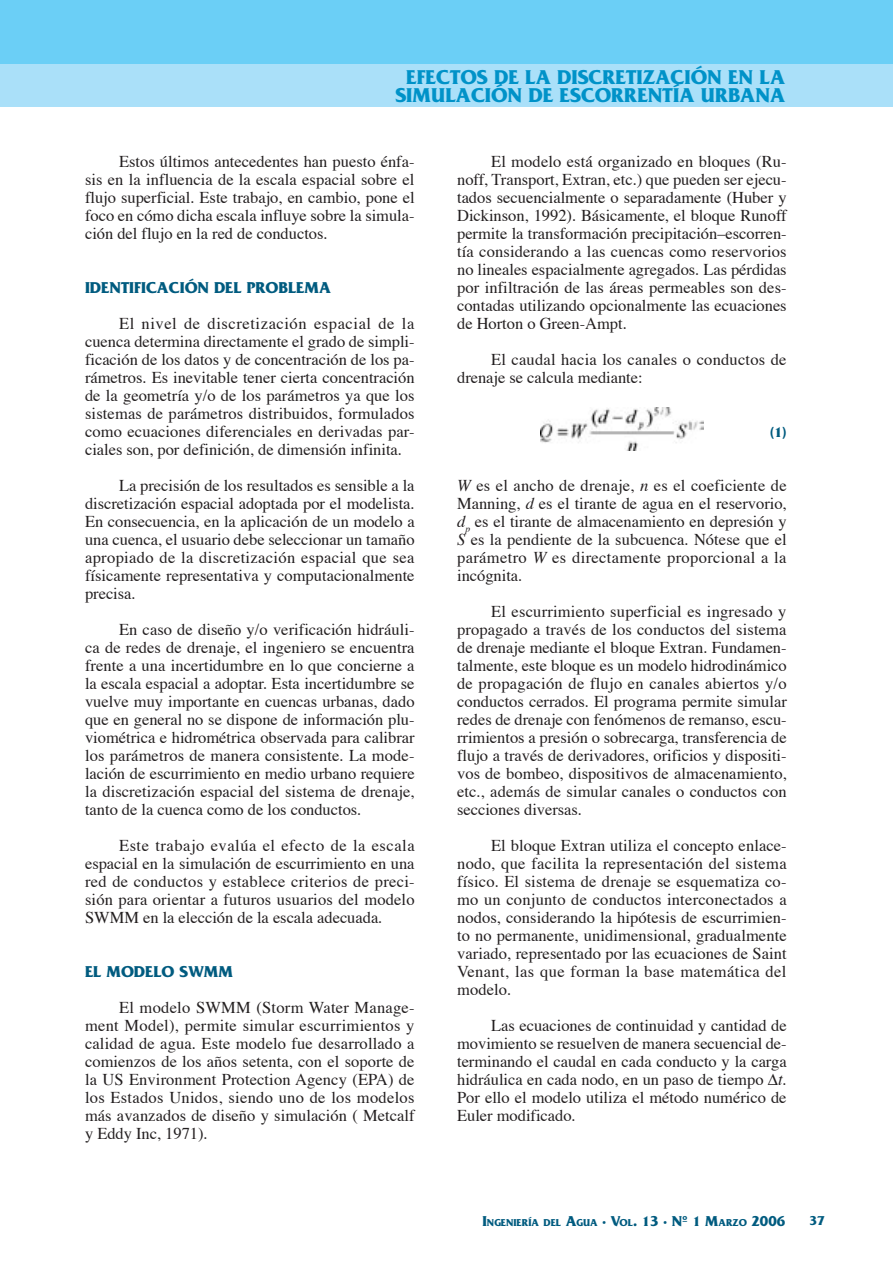
<style>
.page{position:relative;width:893px;height:1263px;background:#fff}
.page>*{position:absolute;margin:0;border:0;box-sizing:border-box;transform-origin:0 0}
.t1{font:700 21px/18px "Friz Quadrata";color:#0092c8;text-align:center}
.t2{font:16.5px/18px "Times";color:#231f20;text-align:justify}
.t3{font:700 16.5px "Friz Quadrata";color:#005b7f}
.t4{font:700 15px "Friz Quadrata";color:#005b7f}
.t5{font:700 13.5px "Friz Quadrata";color:#005b7f}
.t6{font:700 10.5px "Friz Quadrata";color:#005b7f}
.s1{font-style:italic}
.s2{font-size:15px}
</style>
<div class="page">
<div style="left:0;top:0;width:893px;height:106px;background:#aae0f9"></div>
<div style="left:0;top:0;width:893px;height:64px;background:#6bcff6"></div>
<img style="left:541px;top:408px;width:162px;height:43px">
<p class="t1" style="left:395px;top:68px;width:391px">EFECTOS DE LA DISCRETIZACIÓN EN LA<br>SIMULACIÓN DE ESCORRENTÍA URBANA</p>
<p class="t2" style="left:85px;top:153px;width:331px;text-indent:34px">Estos últimos antecedentes han puesto énfa&shy;sis en la influencia de la escala espacial sobre el flujo superficial. Este trabajo, en cambio, pone el foco en cómo dicha escala influye sobre la simula&shy;ción del flujo en la red de conductos.</p>
<p class="t3" style="left:85px;top:278px;width:247px">IDENTIFICACIÓN DEL PROBLEMA</p>
<p class="t2" style="left:85px;top:315px;width:331px;text-indent:34px">El nivel de discretización espacial de la cuenca determina directamente el grado de simpli&shy;ficación de los datos y de concentración de los pa&shy;rámetros. Es inevitable tener cierta concentración de la geometría y/o de los parámetros ya que los sistemas de parámetros distribuidos, formulados como ecuaciones diferenciales en derivadas par&shy;ciales son, por definición, de dimensión infinita.</p>
<p class="t2" style="left:85px;top:477px;width:331px;text-indent:34px">La precisión de los resultados es sensible a la discretización espacial adoptada por el modelista.<br>En consecuencia, en la aplicación de un modelo a una cuenca, el usuario debe seleccionar un tamaño apropiado de la discretización espacial que sea físicamente representativa y computacionalmente precisa.</p>
<p class="t2" style="left:85px;top:621px;width:331px;text-indent:34px">En caso de diseño y/o verificación hidráuli&shy;ca de redes de drenaje, el ingeniero se encuentra frente a una incertidumbre en lo que concierne a la escala espacial a adoptar. Esta incertidumbre se vuelve muy importante en cuencas urbanas, dado que en general no se dispone de información plu&shy;viométrica e hidrométrica observada para calibrar los parámetros de manera consistente. La mode&shy;lación de escurrimiento en medio urbano requiere la discretización espacial del sistema de drenaje, tanto de la cuenca como de los conductos.</p>
<p class="t2" style="left:85px;top:837px;width:331px;text-indent:34px">Este trabajo evalúa el efecto de la escala espacial en la simulación de escurrimiento en una red de conductos y establece criterios de preci&shy;sión para orientar a futuros usuarios del modelo SWMM en la elección de la escala adecuada.</p>
<p class="t3" style="left:85px;top:962px;width:149px">EL MODELO SWMM</p>
<p class="t2" style="left:85px;top:999px;width:331px;text-indent:34px">El modelo SWMM (Storm Water Manage&shy;ment Model), permite simular escurrimientos y calidad de agua. Este modelo fue desarrollado a comienzos de los años setenta, con el soporte de la US Environment Protection Agency (EPA) de los Estados Unidos, siendo uno de los modelos más avanzados de diseño y simulación ( Metcalf y Eddy Inc, 1971).</p>
<p class="t2" style="left:457px;top:153px;width:331px;text-indent:34px">El modelo está organizado en bloques (Ru&shy;noff, Transport, Extran, etc.) que pueden ser ejecu&shy;tados secuencialmente o separadamente (Huber y Dickinson, 1992). Básicamente, el bloque Runoff permite la transformación precipitación–escorren&shy;tía considerando a las cuencas como reservorios no lineales espacialmente agregados. Las pérdidas por infiltración de las áreas permeables son des&shy;contadas utilizando opcionalmente las ecuaciones de Horton o Green-Ampt.</p>
<p class="t2" style="left:457px;top:351px;width:331px;text-indent:34px">El caudal hacia los canales o conductos de drenaje se calcula mediante:</p>
<p class="t4" style="left:770px;top:424px;width:18px">(1)</p>
<p class="t2" style="left:457px;top:477px;width:331px"><span class="s1">W</span> es el ancho de drenaje, <span class="s1">n</span> es el coeficiente de Manning, <span class="s1">d</span> es el tirante de agua en el reservorio, <span class="s1">d</span><sub>p</sub> es el tirante de almacenamiento en depresión y <span class="s1">S</span> es la pendiente de la subcuenca. Nótese que el parámetro <span class="s1">W</span> es directamente proporcional a la incógnita.</p>
<p class="t2" style="left:457px;top:603px;width:331px;text-indent:34px">El escurrimiento superficial es ingresado y propagado a través de los conductos del sistema de drenaje mediante el bloque Extran. Fundamen&shy;talmente, este bloque es un modelo hidrodinámico de propagación de flujo en canales abiertos y/o conductos cerrados. El programa permite simular redes de drenaje con fenómenos de remanso, escu&shy;rrimientos a presión o sobrecarga, transferencia de flujo a través de derivadores, orificios y dispositi&shy;vos de bombeo, dispositivos de almacenamiento, etc., además de simular canales o conductos con secciones diversas.</p>
<p class="t2" style="left:457px;top:837px;width:331px;text-indent:34px">El bloque Extran utiliza el concepto enlace&shy;nodo, que facilita la representación del sistema físico. El sistema de drenaje se esquematiza co&shy;mo un conjunto de conductos interconectados a nodos, considerando la hipótesis de escurrimien&shy;to no permanente, unidimensional, gradualmente variado, representado por las ecuaciones de Saint Venant, las que forman la base matemática del modelo.</p>
<p class="t2" style="left:457px;top:1017px;width:331px;text-indent:34px">Las ecuaciones de continuidad y cantidad de movimiento se resuelven de manera secuencial de&shy;terminando el caudal en cada conducto y la carga hidráulica en cada nodo, en un paso de tiempo <span class="s1">t</span>.<br>Por ello el modelo utiliza el método numérico de Euler modificado.</p>
<p class="t6" style="left:482px;top:1216px;width:304px"><span class="s2">I</span>NGENIERÍA DEL <span class="s2">A</span>GUA <span class="s2">· V</span>OL<span class="s2">. 13 · Nº 1 M</span>ARZO <span class="s2">2006</span></p>
<p class="t5" style="left:809px;top:1213px;width:17px">37</p>
</div>
